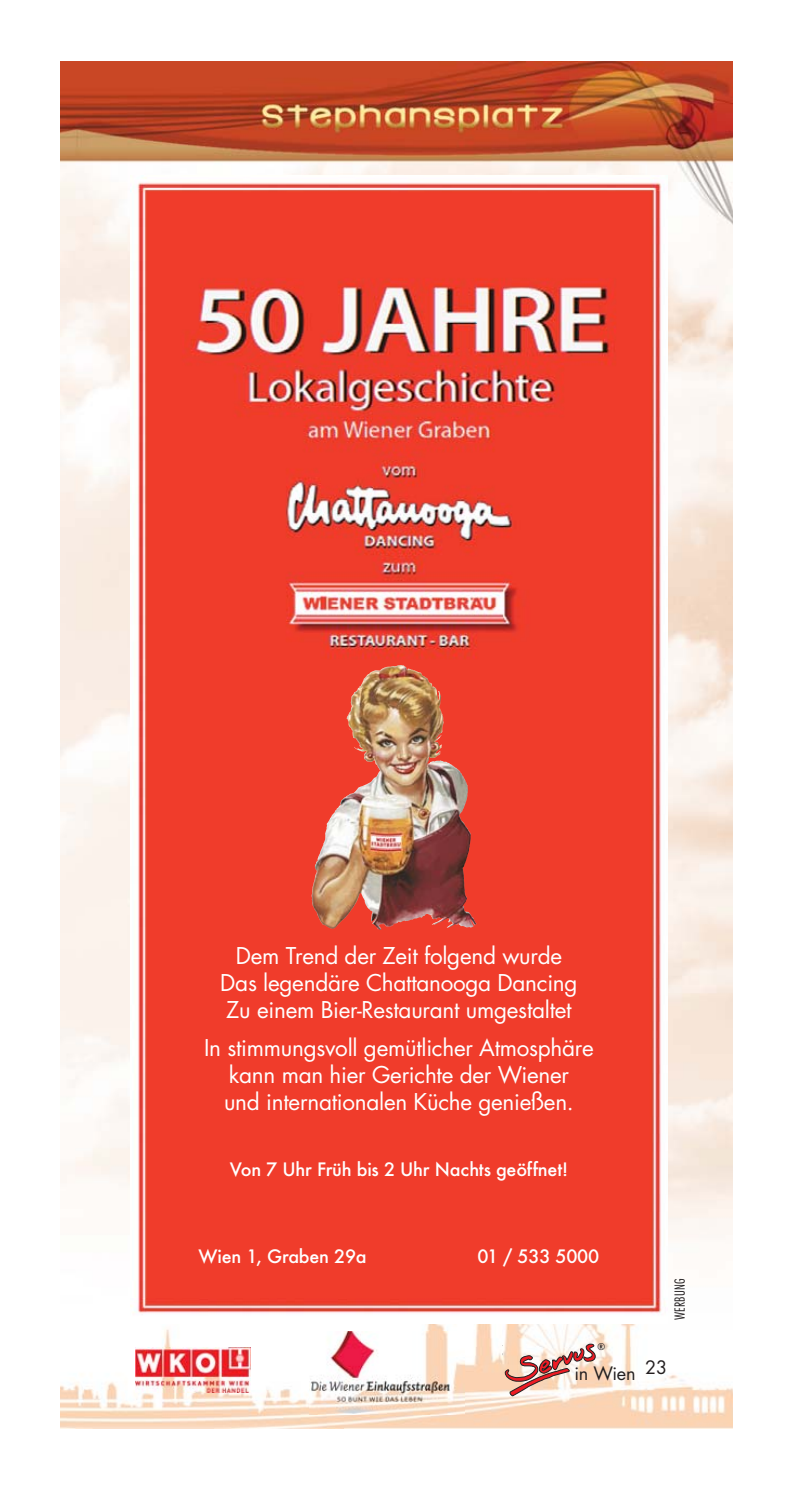
<style>
.page{position:relative;width:798px;height:1499px;background:#fff}
.page>*{position:absolute;margin:0;border:0;box-sizing:border-box;transform-origin:0 0}
.t1{font:22.5px/27px "Futura";letter-spacing:-.01em;color:#fff;text-align:center}
.t2{font:500 18px "Futura";letter-spacing:-.015em;color:#fff}
.t3{font:18px "Futura";letter-spacing:-.015em;color:#231f20}
.t4{font:300 condensed 13.5px "Futura";letter-spacing:.01em;color:#231f20}
.t5{font:500 9px "Futura";color:#231f20}
</style>
<div class="page">
<img style="left:61px;top:61px;width:671px;height:1368px">
<svg style="left:504px;top:1343px;width:95px;height:53px"></svg>
<img style="left:309px;top:1332px;width:155px;height:82px">
<img style="left:135px;top:1347px;width:115px;height:45px">
<img style="left:131px;top:175px;width:535px;height:1148px">
<img style="left:407px;top:669px;width:57px;height:110px">
<p class="t1" style="left:220px;top:944px;width:359px">Dem Trend der Zeit folgend wurde<br>Das legendäre Chattanooga Dancing<br>Zu einem Bier-Restaurant umgestaltet</p>
<p class="t1" style="left:204px;top:1036px;width:391px">In stimmungsvoll gemütlicher Atmosphäre kann man hier Gerichte der Wiener<br>und internationalen Küche genießen.</p>
<p class="t2" style="left:230px;top:1159px;width:339px">Von 7 Uhr Früh bis 2 Uhr Nachts geöffnet!</p>
<p class="t2" style="left:198px;top:1246px;width:170px">Wien 1, Graben 29a</p>
<p class="t2" style="left:477px;top:1246px;width:123px">01 / 533 5000</p>
<p class="t5" style="left:597px;top:1342px;width:9px">®</p>
<p class="t3" style="left:574px;top:1365px;width:63px">in Wien</p>
<p class="t4" style="left:673px;top:1320px;width:43px;rotate:-90deg">WERBUNG</p>
<p class="t3" style="left:645px;top:1359px;width:23px">23</p>
</div>
